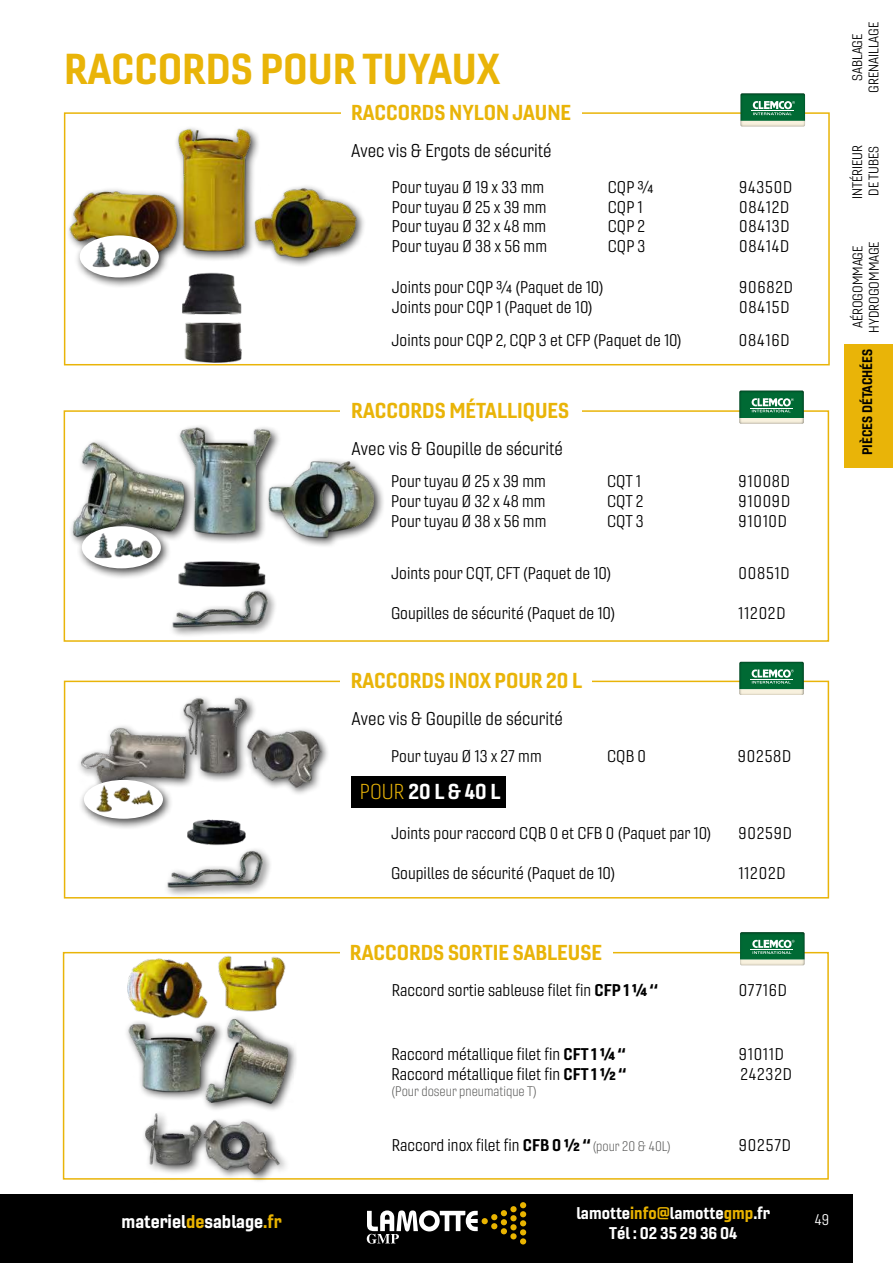
<style>
.page{position:relative;width:893px;height:1263px;background:#fff}
.page>*{position:absolute;margin:0;border:0;box-sizing:border-box;transform-origin:0 0}
.t1{font:42px "Gineso Nor Bol";color:#e9b408}
.t2{font:21px "Gineso Nor Bol";color:#e9b408}
.t3{font:21px "Gineso Nor Bol";color:#fff}
.t4{font:18px "Gineso Nor Boo";color:#000}
.t5{font:18px "Gineso Nor Bol";color:#fff}
.t6{font:16.5px "Gineso Nor Boo";color:#000}
.t7{font:16.5px/19.8px "Gineso Nor Bol";color:#fff;text-align:center}
.t8{font:15px "Gineso Nor Boo";color:#fff}
.t9{font:13.5px/16.2px "Gineso Nor Boo";color:#000;text-align:center}
.t10{font:13.5px "Gineso Nor Lig";color:#575756}
.t11{font:13.5px "Gineso Nor Bol";color:#000}
.s1{font-family:"Gineso Nor Lig";color:#e9b408}
.s2{color:#e9b300}
.s3{font-family:"Gineso Nor Bol"}
.s4{font-family:"Gineso Nor Lig";font-size:13.5px;color:#575756}
</style>
<div class="page">
<div style="left:844px;top:344px;width:49px;height:124px;background:#e9b408"></div>
<div style="left:0;top:1194px;width:853px;height:69px;background:#000"></div>
<svg style="left:367px;top:1210px;width:140px;height:34px"></svg>
<div style="left:510px;top:1206px;width:7px;height:6px;background:#e9b400;border-radius:50%"></div>
<div style="left:510px;top:1215px;width:7px;height:6px;background:#e9b400;border-radius:50%"></div>
<div style="left:510px;top:1224px;width:7px;height:6px;background:#e9b400;border-radius:50%"></div>
<div style="left:510px;top:1233px;width:7px;height:6px;background:#e9b400;border-radius:50%"></div>
<svg style="left:520px;top:1202px;width:6px;height:42px"></svg>
<img style="left:68px;top:128px;width:293px;height:138px">
<img style="left:182px;top:272px;width:60px;height:43px">
<img style="left:184px;top:322px;width:58px;height:40px">
<div style="left:64px;top:112px;width:766px;height:253px;border:2px solid #e9b408"></div>
<div style="left:341px;top:106px;width:240px;height:13px;background:#fff"></div>
<div style="left:64px;top:681px;width:765px;height:217px;border:2px solid #e9b408"></div>
<div style="left:340px;top:674px;width:252px;height:13px;background:#fff"></div>
<div style="left:64px;top:410px;width:765px;height:232px;border:2px solid #e9b408"></div>
<div style="left:341px;top:404px;width:241px;height:13px;background:#fff"></div>
<img style="left:64px;top:411px;width:318px;height:133px">
<img style="left:178px;top:561px;width:88px;height:26px">
<img style="left:187px;top:819px;width:59px;height:27px">
<div style="left:163px;top:847px;width:109px;height:51px;background:#000;opacity:.75"></div>
<img style="left:166px;top:849px;width:100px;height:43px">
<div style="left:351px;top:777px;width:155px;height:31px;background:#000"></div>
<div style="left:168px;top:587px;width:109px;height:51px;background:#000;opacity:.75"></div>
<img style="left:171px;top:589px;width:100px;height:43px">
<img style="left:739px;top:390px;width:65px;height:34px">
<hr style="left:750px;top:408px;width:42px;height:1px;background:#fff">
<svg style="left:751px;top:398px;width:43px;height:14px"></svg>
<img style="left:739px;top:662px;width:65px;height:33px">
<hr style="left:750px;top:679px;width:42px;height:1px;background:#fff">
<svg style="left:751px;top:669px;width:43px;height:15px"></svg>
<img style="left:740px;top:93px;width:65px;height:34px">
<hr style="left:751px;top:111px;width:43px;height:1px;background:#fff">
<svg style="left:753px;top:101px;width:42px;height:14px"></svg>
<div style="left:63px;top:952px;width:766px;height:227px;border:2px solid #e9b408"></div>
<div style="left:340px;top:945px;width:273px;height:13px;background:#fff"></div>
<img style="left:740px;top:932px;width:65px;height:33px">
<hr style="left:751px;top:949px;width:42px;height:1px;background:#fff">
<svg style="left:752px;top:940px;width:42px;height:14px"></svg>
<div style="left:124px;top:1014px;width:174px;height:99px;background:#000;opacity:.75"></div>
<img style="left:124px;top:1014px;width:169px;height:97px">
<img style="left:79px;top:698px;width:246px;height:90px">
<div style="left:141px;top:1109px;width:149px;height:74px;background:#000;opacity:.75"></div>
<img style="left:145px;top:1112px;width:136px;height:62px">
<img style="left:127px;top:951px;width:166px;height:68px">
<div style="left:75px;top:230px;width:95px;height:59px;background:#000;opacity:.75"></div>
<div style="left:80px;top:235px;width:79px;height:42px;background:#fff;border-radius:50%"></div>
<img style="left:90px;top:240px;width:62px;height:29px">
<div style="left:77px;top:520px;width:95px;height:60px;background:#000;opacity:.75"></div>
<div style="left:82px;top:526px;width:79px;height:42px;background:#fff;border-radius:50%"></div>
<img style="left:92px;top:530px;width:63px;height:30px">
<div style="left:79px;top:774px;width:95px;height:56px;background:#000;opacity:.75"></div>
<div style="left:84px;top:780px;width:79px;height:39px;background:#fff;border-radius:50%"></div>
<img style="left:93px;top:781px;width:64px;height:34px">
<h1 class="t1" style="left:64px;top:42px;width:437px">RACCORDS POUR TUYAUX</h1>
<p class="t2" style="left:351px;top:99px;width:222px">RACCORDS NYLON JAUNE</p>
<p class="t4" style="left:351px;top:140px;width:202px">Avec vis &amp; Ergots de sécurité</p>
<p class="t6" style="left:392px;top:177px;width:154px">Pour tuyau Ø 19 x 33 mm</p>
<p class="t6" style="left:608px;top:177px;width:47px">CQP ¾</p>
<p class="t6" style="left:739px;top:177px;width:55px">94350D</p>
<p class="t6" style="left:392px;top:197px;width:156px">Pour tuyau Ø 25 x 39 mm</p>
<p class="t6" style="left:608px;top:197px;width:36px">CQP 1</p>
<p class="t6" style="left:739px;top:197px;width:52px">08412D</p>
<p class="t6" style="left:392px;top:217px;width:156px">Pour tuyau Ø 32 x 48 mm</p>
<p class="t6" style="left:608px;top:217px;width:39px">CQP 2</p>
<p class="t6" style="left:739px;top:217px;width:52px">08413D</p>
<p class="t6" style="left:392px;top:236px;width:157px">Pour tuyau Ø 38 x 56 mm</p>
<p class="t6" style="left:608px;top:236px;width:39px">CQP 3</p>
<p class="t6" style="left:739px;top:236px;width:52px">08414D</p>
<p class="t6" style="left:392px;top:277px;width:214px">Joints pour CQP ¾ (Paquet de 10)</p>
<p class="t6" style="left:739px;top:277px;width:55px">90682D</p>
<p class="t6" style="left:392px;top:297px;width:203px">Joints pour CQP 1 (Paquet de 10)</p>
<p class="t6" style="left:739px;top:297px;width:52px">08415D</p>
<p class="t6" style="left:392px;top:330px;width:292px">Joints pour CQP 2, CQP 3 et CFP (Paquet de 10)</p>
<p class="t6" style="left:739px;top:330px;width:52px">08416D</p>
<p class="t2" style="left:351px;top:397px;width:219px">RACCORDS MÉTALLIQUES</p>
<p class="t4" style="left:352px;top:438px;width:213px">Avec vis &amp; Goupille de sécurité</p>
<p class="t6" style="left:391px;top:471px;width:156px">Pour tuyau Ø 25 x 39 mm</p>
<p class="t6" style="left:607px;top:471px;width:35px">CQT 1</p>
<p class="t6" style="left:738px;top:471px;width:53px">91008D</p>
<p class="t6" style="left:391px;top:491px;width:156px">Pour tuyau Ø 32 x 48 mm</p>
<p class="t6" style="left:607px;top:491px;width:38px">CQT 2</p>
<p class="t6" style="left:738px;top:491px;width:53px">91009D</p>
<p class="t6" style="left:391px;top:511px;width:157px">Pour tuyau Ø 38 x 56 mm</p>
<p class="t6" style="left:607px;top:511px;width:38px">CQT 3</p>
<p class="t6" style="left:738px;top:511px;width:50px">91010D</p>
<p class="t6" style="left:391px;top:563px;width:222px">Joints pour CQT, CFT (Paquet de 10)</p>
<p class="t6" style="left:738px;top:563px;width:53px">00851D</p>
<p class="t6" style="left:391px;top:604px;width:226px">Goupilles de sécurité (Paquet de 10)</p>
<p class="t6" style="left:738px;top:604px;width:49px">11202D</p>
<p class="t2" style="left:351px;top:667px;width:233px">RACCORDS INOX POUR 20 L</p>
<p class="t4" style="left:352px;top:707px;width:213px">Avec vis &amp; Goupille de sécurité</p>
<p class="t6" style="left:391px;top:746px;width:152px">Pour tuyau Ø 13 x 27 mm</p>
<p class="t6" style="left:607px;top:746px;width:40px">CQB 0</p>
<p class="t6" style="left:738px;top:746px;width:55px">90258D</p>
<p class="t3" style="left:360px;top:778px;width:142px"><span class="s1">POUR</span> 20 L &amp; 40 L</p>
<p class="t6" style="left:391px;top:823px;width:322px">Joints pour raccord CQB 0 et CFB 0 (Paquet par 10)</p>
<p class="t6" style="left:738px;top:823px;width:55px">90259D</p>
<p class="t6" style="left:391px;top:863px;width:226px">Goupilles de sécurité (Paquet de 10)</p>
<p class="t6" style="left:738px;top:863px;width:49px">11202D</p>
<p class="t9" style="left:849px;top:93px;width:72px;rotate:-90deg">SABLAGE<br>GRENAILLAGE</p>
<p class="t9" style="left:849px;top:199px;width:56px;text-align:left;rotate:-90deg">INTÉRIEUR<br>DE TUBES</p>
<p class="t9" style="left:850px;top:333px;width:93px;rotate:-90deg">AÉROGOMMAGE<br>HYDROGOMMAGE</p>
<p class="t11" style="left:859px;top:455px;width:108px;rotate:-90deg">PIÈCES DÉTACHÉES</p>
<p class="t5" style="left:122px;top:1209px;width:162px">materiel<span class="s2">de</span>sablage<span class="s2">.fr</span></p>
<p class="t2" style="left:350px;top:939px;width:253px">RACCORDS SORTIE SABLEUSE</p>
<p class="t6" style="left:392px;top:980px;width:267px">Raccord sortie sableuse filet fin <span class="s3">CFP 1 ¼ ‘‘</span></p>
<p class="t6" style="left:739px;top:980px;width:50px">07716D</p>
<p class="t6" style="left:391px;top:1044px;width:236px">Raccord métallique filet fin <span class="s3">CFT 1 ¼ ‘‘</span></p>
<p class="t6" style="left:739px;top:1044px;width:47px">91011D</p>
<p class="t6" style="left:391px;top:1064px;width:236px">Raccord métallique filet fin <span class="s3">CFT 1 ½ ‘‘</span></p>
<p class="t6" style="left:740px;top:1064px;width:53px">24232D</p>
<p class="t10" style="left:391px;top:1083px;width:147px">(Pour doseur pneumatique T)</p>
<p class="t6" style="left:392px;top:1135px;width:281px">Raccord inox filet fin <span class="s3">CFB 0 ½ ‘‘</span> <span class="s4">(pour 20 &amp; 40L)</span></p>
<p class="t6" style="left:739px;top:1135px;width:54px">90257D</p>
<p class="t7" style="left:576px;top:1203px;width:195px">lamotte<span class="s2">info@</span>lamotte<span class="s2">gmp</span>.fr<br>Tél : 02 35 29 36 04</p>
<p class="t8" style="left:815px;top:1211px;width:16px">49</p>
</div>
